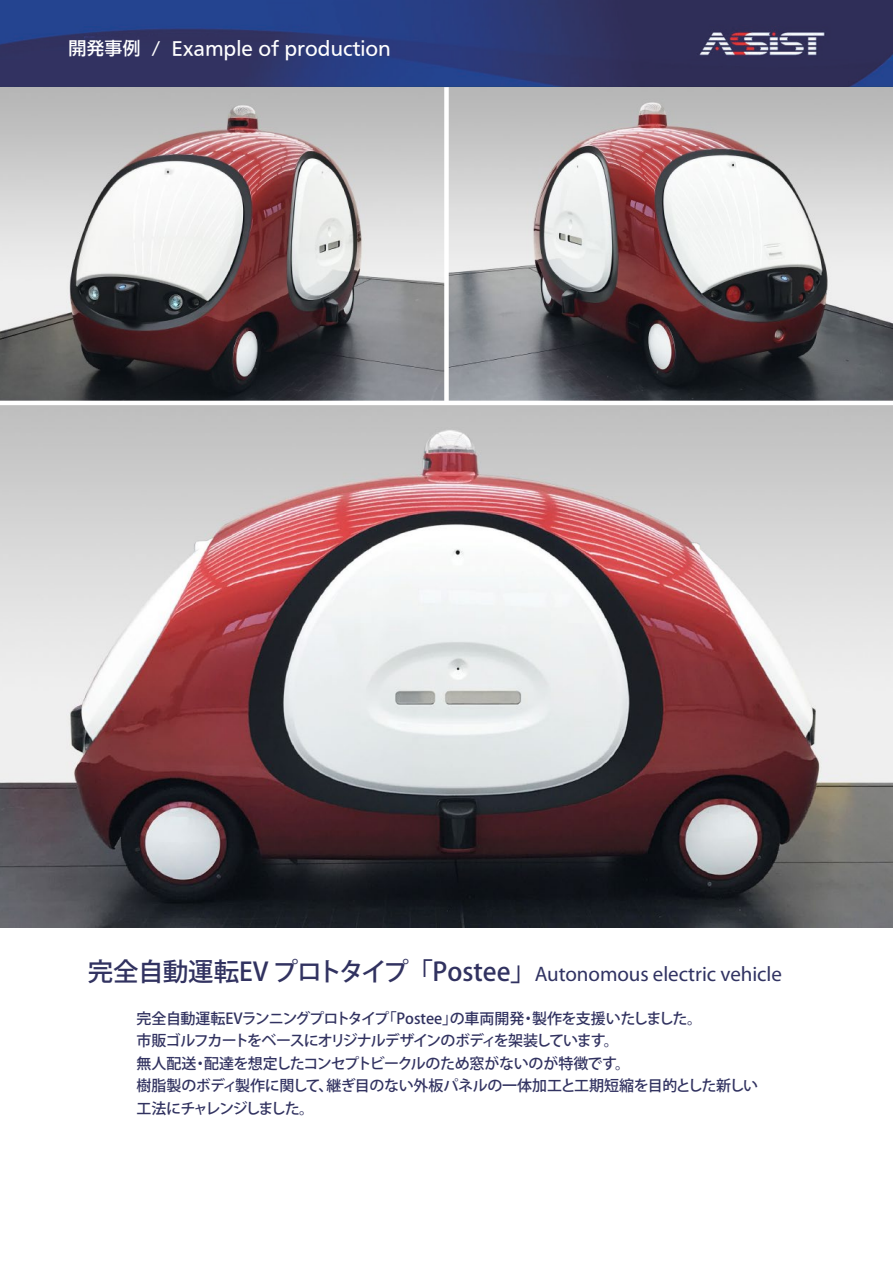
<style>
.page{position:relative;width:893px;height:1263px;background:#fff}
.page>*{position:absolute;margin:0;border:0;box-sizing:border-box;transform-origin:0 0}
.t1{font:21px "Myriad Pro";letter-spacing:-.005em;color:#313362}
.t2{font:500 18px "Iwa UD Go Hon Pro";color:#fff}
.t3{font:500 15px/22.5px "Koz Go Pro";letter-spacing:-.04em;color:#313260}
.s1{font-family:"Koz Go Pro";font-weight:500;font-size:25.5px;color:#313260}
</style>
<div class="page">
<img style="left:0;top:0;width:893px;height:928px">
<img style="left:0;top:87px;width:444px;height:314px">
<img style="left:449px;top:87px;width:444px;height:314px">
<img style="left:0;top:405px;width:893px;height:522px">
<hr style="left:0;top:401px;width:893px;height:4px;background:#fff">
<div style="left:444px;top:87px;width:5px;height:317px;background:#fff"></div>
<p class="t2" style="left:69px;top:35px;width:342px">開発事例 / Example of production　</p>
<h1 class="t1" style="left:88px;top:961px;width:696px"><span class="s1">完全自動運転EV プロトタイプ 「Postee」</span>Autonomous electric vehicle</h1>
<p class="t3" style="left:137px;top:1008px;width:623px">完全自動運転EVランニングプロトタイプ「Postee」の車両開発・製作を支援いたしました。<br>市販ゴルフカートをベースにオリジナルデザインのボディを架装しています。<br>無人配送・配達を想定したコンセプトビークルのため窓がないのが特徴です。<br>樹脂製のボディ製作に関して、継ぎ目のない外板パネルの一体加工と工期短縮を目的とした新しい工法にチャレンジしました。</p>
</div>
